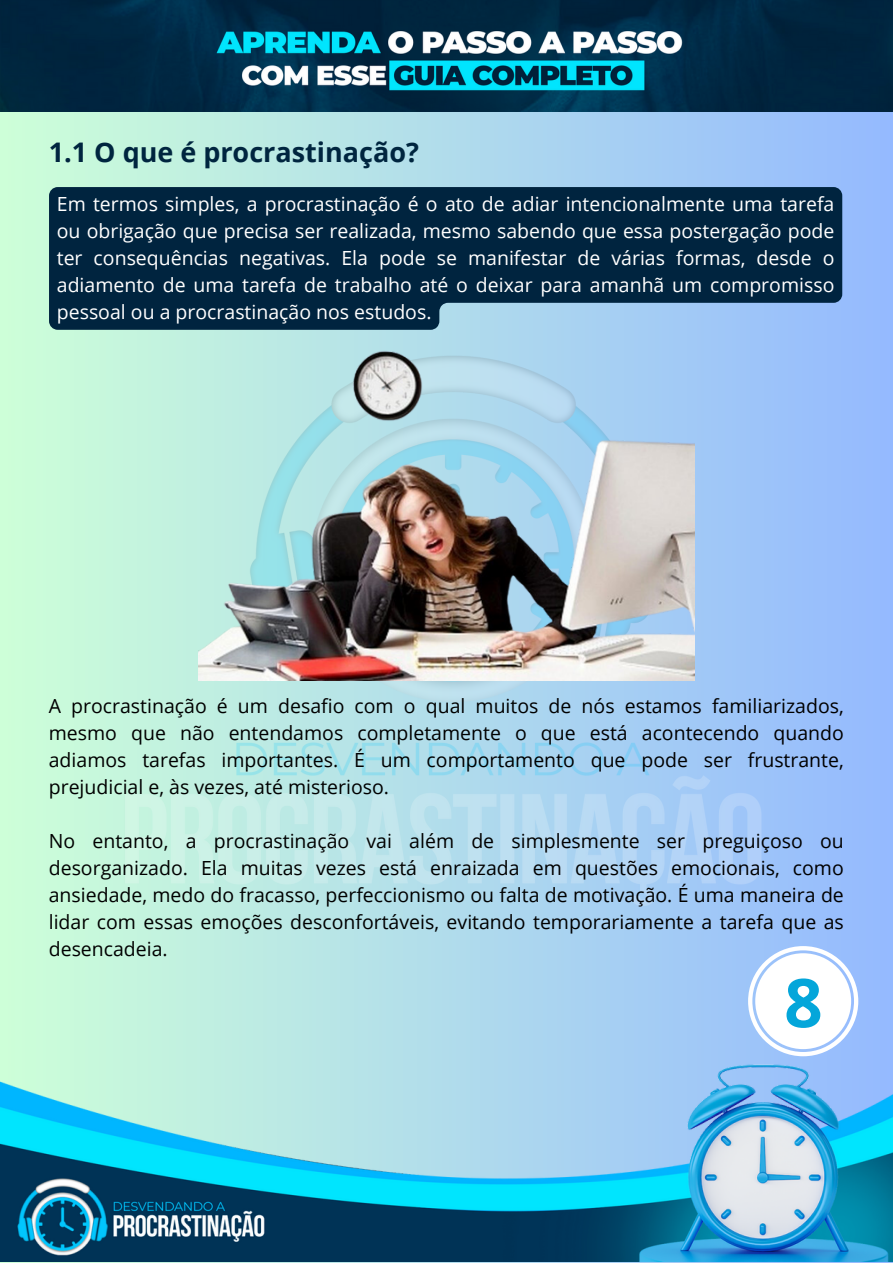
<style>
.page{position:relative;width:893px;height:1264px;background:#fff}
.page>*{position:absolute;margin:0;border:0;box-sizing:border-box;transform-origin:0 0}
.t1{font:700 67.5px "Open Sans";color:#04a6da}
.t2{font:700 27px "Open Sans";color:#00253f}
.t3{font:19.5px/27px "Open Sans";color:#000;text-align:justify}
.t4{font:19.5px/27px "Open Sans";color:#fff;text-align:justify}
</style>
<div class="page">
<div style="left:0;top:0;width:892px;height:1262px;background:linear-gradient(to right,#cdffd8,#94b9ff)"></div>
<img style="left:112px;top:341px;width:668px;height:579px">
<img style="left:198px;top:350px;width:496px;height:330px">
<svg style="left:49px;top:187px;width:793px;height:143px;background:#103450"></svg>
<img style="left:0;top:0;width:892px;height:111px">
<img style="left:0;top:1056px;width:892px;height:205px">
<svg style="left:748px;top:946px;width:110px;height:110px"></svg>
<div style="left:755px;top:953px;width:96px;height:96px;background:#fff;border-radius:50%"></div>
<p class="t2" style="left:49px;top:133px;width:371px">1.1 O que é procrastinação?</p>
<p class="t4" style="left:57px;top:190px;width:779px">Em termos simples, a procrastinação é o ato de adiar intencionalmente uma tarefa ou obrigação que precisa ser realizada, mesmo sabendo que essa postergação pode ter consequências negativas. Ela pode se manifestar de várias formas, desde o adiamento de uma tarefa de trabalho até o deixar para amanhã um compromisso pessoal ou a procrastinação nos estudos.</p>
<p class="t3" style="left:49px;top:692px;width:796px">A procrastinação é um desafio com o qual muitos de nós estamos familiarizados, mesmo que não entendamos completamente o que está acontecendo quando adiamos tarefas importantes. É um comportamento que pode ser frustrante, prejudicial e, às vezes, até misterioso.</p>
<p class="t3" style="left:49px;top:827px;width:796px">No entanto, a procrastinação vai além de simplesmente ser preguiçoso ou desorganizado. Ela muitas vezes está enraizada em questões emocionais, como ansiedade, medo do fracasso, perfeccionismo ou falta de motivação. É uma maneira de lidar com essas emoções desconfortáveis, evitando temporariamente a tarefa que as desencadeia.</p>
<p class="t1" style="left:784px;top:955px;width:40px">8</p>
</div>
